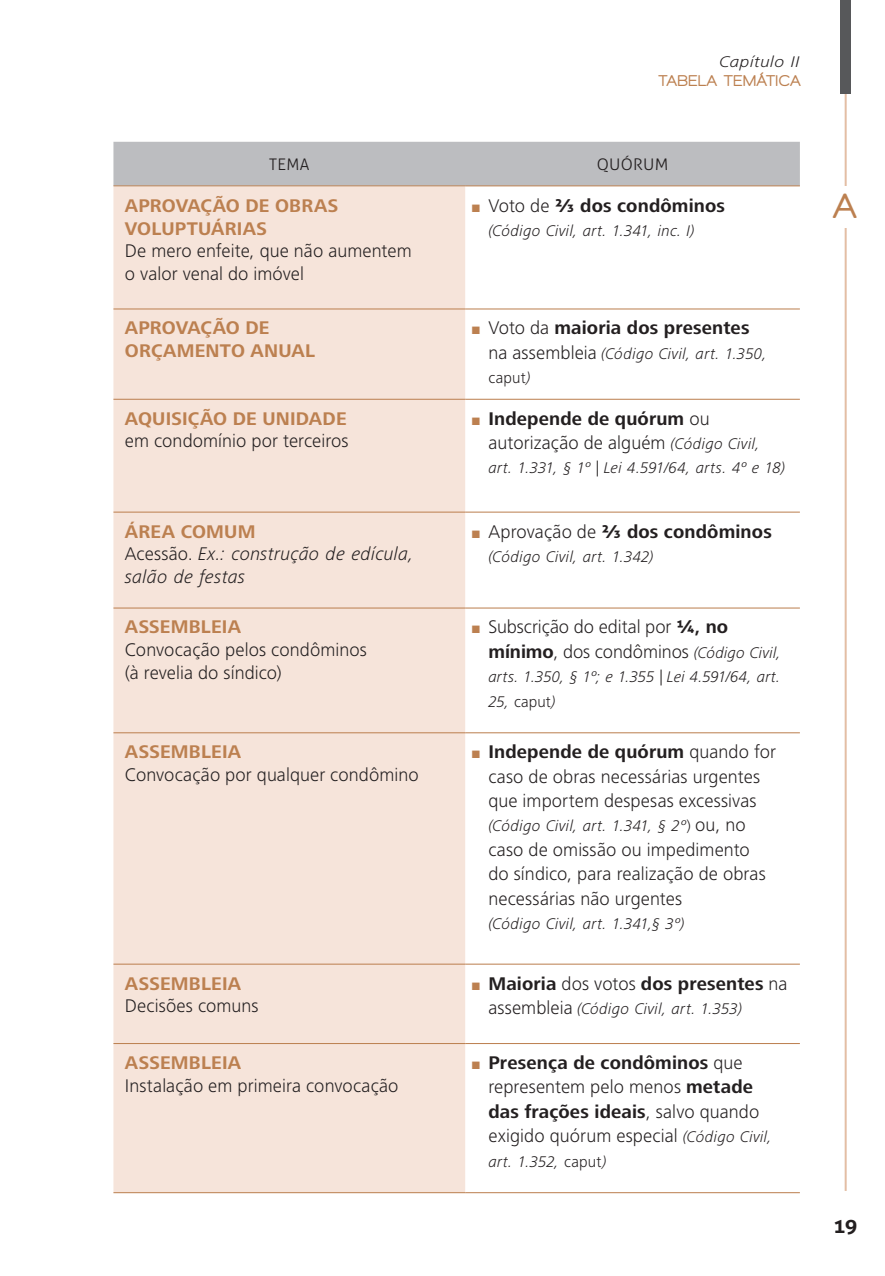
<style>
.page{position:relative;width:885px;height:1276px;background:#fff}
.page>*{position:absolute;margin:0;border:0;box-sizing:border-box;transform-origin:0 0}
.t1{font:36px "Walkway Rounded";color:#bc8050;scale:1.05 1}
.t2{font:700 20px "Aller";color:#231f20;scale:1.05 1}
.Table_Paragraph{font:300 19px/24.4px "Frutiger Next LT";letter-spacing:.005em;color:#231f20}
.TEMA_TITULO{font:700 19px/22.8px "Frutiger Next LT";letter-spacing:.01em;color:#bc8050}
.t3{font:700 19px "Frutiger Next LT";letter-spacing:.01em;color:#231f20}
.Table_Paragraph-2{font:italic 300 19px/22.8px "Frutiger Next LT";letter-spacing:.005em;color:#231f20}
.t4{font:italic 300 16px/24.4px "Frutiger Next LT";letter-spacing:.015em;color:#231f20}
.t5{font:16px "Walkway Rounded";letter-spacing:.06em;color:#bc8050;scale:1.05 1}
.t6{font:italic 300 16px "Frutiger Next LT";letter-spacing:.015em;color:#231f20;scale:1.15 1}
.EXEMPLO___xxx{font:300 16px "Aller";letter-spacing:.015em;color:#231f20;scale:1.05 1}
.EXEMPLO___xxx-2{font:300 16px "Aller";letter-spacing:.015em;color:#231f20}
.s1{font-family:"Arial";font-weight:400;font-size:16px;color:#bc8050}
.s2{font-weight:300}
.s3{font-family:"Aller";font-size:18px}
.s4{font-style:normal;font-size:19px}
.s5{font-style:normal}
.s6{font-weight:700}
.s7{font-style:italic;font-size:16px}
.s8{font-family:"Aller";font-weight:700;font-size:18px}
</style>
<div class="page">
<hr style="left:844px;top:0;width:2px;height:1191px;background:#e3bea4">
<div style="left:840px;top:0;width:10px;height:94px;background:#57585a"></div>
<div style="left:113px;top:186px;width:352px;height:1006px;background:#f6e4da"></div>
<hr style="left:113px;top:308px;width:352px;height:1px;background:#bc8050">
<hr style="left:465px;top:308px;width:334px;height:1px;background:#bc8050">
<hr style="left:113px;top:399px;width:352px;height:1px;background:#bc8050">
<hr style="left:465px;top:399px;width:334px;height:1px;background:#bc8050">
<hr style="left:113px;top:511px;width:352px;height:1px;background:#bc8050">
<hr style="left:465px;top:511px;width:334px;height:1px;background:#bc8050">
<hr style="left:113px;top:607px;width:352px;height:1px;background:#bc8050">
<hr style="left:465px;top:607px;width:334px;height:1px;background:#bc8050">
<hr style="left:113px;top:732px;width:352px;height:1px;background:#bc8050">
<hr style="left:465px;top:732px;width:334px;height:1px;background:#bc8050">
<hr style="left:113px;top:963px;width:352px;height:1px;background:#bc8050">
<hr style="left:465px;top:963px;width:334px;height:1px;background:#bc8050">
<hr style="left:113px;top:1043px;width:352px;height:1px;background:#bc8050">
<hr style="left:465px;top:1043px;width:334px;height:1px;background:#bc8050">
<hr style="left:113px;top:1192px;width:352px;height:1px;background:#bc8050">
<hr style="left:465px;top:1192px;width:334px;height:1px;background:#bc8050">
<div style="left:113px;top:142px;width:686px;height:43px;background:#bcbdc0"></div>
<hr style="left:113px;top:185px;width:352px;height:1px;background:#bc8050">
<hr style="left:465px;top:185px;width:334px;height:1px;background:#bc8050">
<div style="left:804px;top:186px;width:80px;height:42px;background:#fff"></div>
<p class="t6" style="left:719px;top:53px;width:71px">Capítulo II</p>
<p class="t5" style="left:658px;top:72px;width:136px">TABELA TEMÁTICA</p>
<p class="EXEMPLO___xxx-2" style="left:269px;top:154px;width:42px">TEMA</p>
<p class="EXEMPLO___xxx" style="left:596px;top:154px;width:70px">QUÓRUM</p>
<p class="TEMA_TITULO" style="left:125px;top:194px;width:215px">APROVAÇÃO DE OBRAS<br>VOLUPTUÁRIAS</p>
<p class="Table_Paragraph" style="left:125px;top:240px;width:288px;line-height:22.8px">De mero enfeite, que não aumentem o valor venal do imóvel</p>
<p class="t3" style="left:471px;top:195px;width:255px"><span class="s1">■</span> <span class="s2">Voto de</span> <span class="s3">2/3</span> dos condôminos</p>
<p class="t4" style="left:488px;top:219px;width:208px">(Código Civil, art. 1.341, inc. I)</p>
<p class="TEMA_TITULO" style="left:125px;top:317px;width:191px">APROVAÇÃO DE<br>ORÇAMENTO ANUAL</p>
<p class="t3" style="left:471px;top:317px;width:280px"><span class="s1">■</span> <span class="s2">Voto da</span> maioria dos presentes</p>
<p class="t4" style="left:488px;top:341px;width:280px"><span class="s4">na assembleia</span> (Código Civil, art. 1.350, <span class="s5">caput</span>)</p>
<p class="TEMA_TITULO" style="left:125px;top:407px;width:223px">AQUISIÇÃO DE UNIDADE</p>
<p class="Table_Paragraph" style="left:125px;top:429px;width:225px">em condomínio por terceiros</p>
<p class="Table_Paragraph" style="left:488px;top:406px;width:273px;text-indent:-17px"><span class="s1">■</span> <span class="s6">Independe de quórum</span> ou autorização de alguém <span class="s7">(Código Civil,</span></p>
<p class="t4" style="left:488px;top:456px;width:298px">art. 1.331, § 1º <span class="s5">|</span> Lei 4.591/64, arts. 4º e 18)</p>
<p class="TEMA_TITULO" style="left:125px;top:520px;width:132px">ÁREA COMUM</p>
<p class="Table_Paragraph-2" style="left:125px;top:543px;width:290px"><span class="s5">Acessão.</span> Ex.: construção de edícula, salão de festas</p>
<p class="t3" style="left:471px;top:520px;width:302px"><span class="s1">■</span> <span class="s2">Aprovação de</span> <span class="s3">2/3</span> dos condôminos</p>
<p class="t4" style="left:488px;top:544px;width:167px">(Código Civil, art. 1.342)</p>
<p class="TEMA_TITULO" style="left:125px;top:616px;width:118px">ASSEMBLEIA</p>
<p class="Table_Paragraph" style="left:125px;top:638px;width:243px;line-height:22.8px">Convocação pelos condôminos (à revelia do síndico)</p>
<p class="Table_Paragraph" style="left:488px;top:615px;width:294px;text-indent:-17px"><span class="s1">■</span> Subscrição do edital por <span class="s8">1/4</span><span class="s6">, no mínimo</span>, dos condôminos <span class="s7">(Código Civil,</span></p>
<p class="t4" style="left:488px;top:665px;width:293px">arts. 1.350, § 1º; e 1.355 <span class="s5">|</span> Lei 4.591/64, art.<br>25, <span class="s5">caput</span>)</p>
<p class="TEMA_TITULO" style="left:125px;top:740px;width:118px">ASSEMBLEIA</p>
<p class="Table_Paragraph" style="left:125px;top:762px;width:295px">Convocação por qualquer condômino</p>
<p class="Table_Paragraph" style="left:471px;top:740px;width:306px;text-align:center"><span class="s1">■</span> <span class="s6">Independe de quórum</span> quando for caso de obras necessárias urgentes que importem despesas excessivas</p>
<p class="t4" style="left:488px;top:814px;width:259px">(Código Civil, art. 1.341, § 2º<span class="s5">)</span> <span class="s4">ou, no</span></p>
<p class="Table_Paragraph" style="left:488px;top:837px;width:279px">caso de omissão ou impedimento do síndico, para realização de obras necessárias não urgentes</p>
<p class="t4" style="left:488px;top:911px;width:198px">(Código Civil, art. 1.341,§ 3º)</p>
<p class="TEMA_TITULO" style="left:125px;top:972px;width:118px">ASSEMBLEIA</p>
<p class="Table_Paragraph" style="left:125px;top:994px;width:135px">Decisões comuns</p>
<p class="t3" style="left:471px;top:972px;width:318px"><span class="s1">■</span> Maioria <span class="s2">dos votos</span> dos presentes <span class="s2">na</span></p>
<p class="t4" style="left:488px;top:996px;width:255px"><span class="s4">assembleia</span> (Código Civil, art. 1.353)</p>
<p class="TEMA_TITULO" style="left:125px;top:1051px;width:118px">ASSEMBLEIA</p>
<p class="Table_Paragraph" style="left:125px;top:1073px;width:275px">Instalação em primeira convocação</p>
<p class="Table_Paragraph" style="left:488px;top:1050px;width:285px;text-indent:-17px"><span class="s1">■</span> <span class="s6">Presença de condôminos</span> que representem pelo menos <span class="s6">metade das frações ideais</span>, salvo quando exigido quórum especial <span class="s7">(Código Civil,</span></p>
<p class="t4" style="left:488px;top:1149px;width:120px">art. 1.352, <span class="s5">caput</span>)</p>
<p class="t1" style="left:832px;top:186px;width:22px">A</p>
<p class="t2" style="left:833px;top:1213px;width:24px">19</p>
</div>
